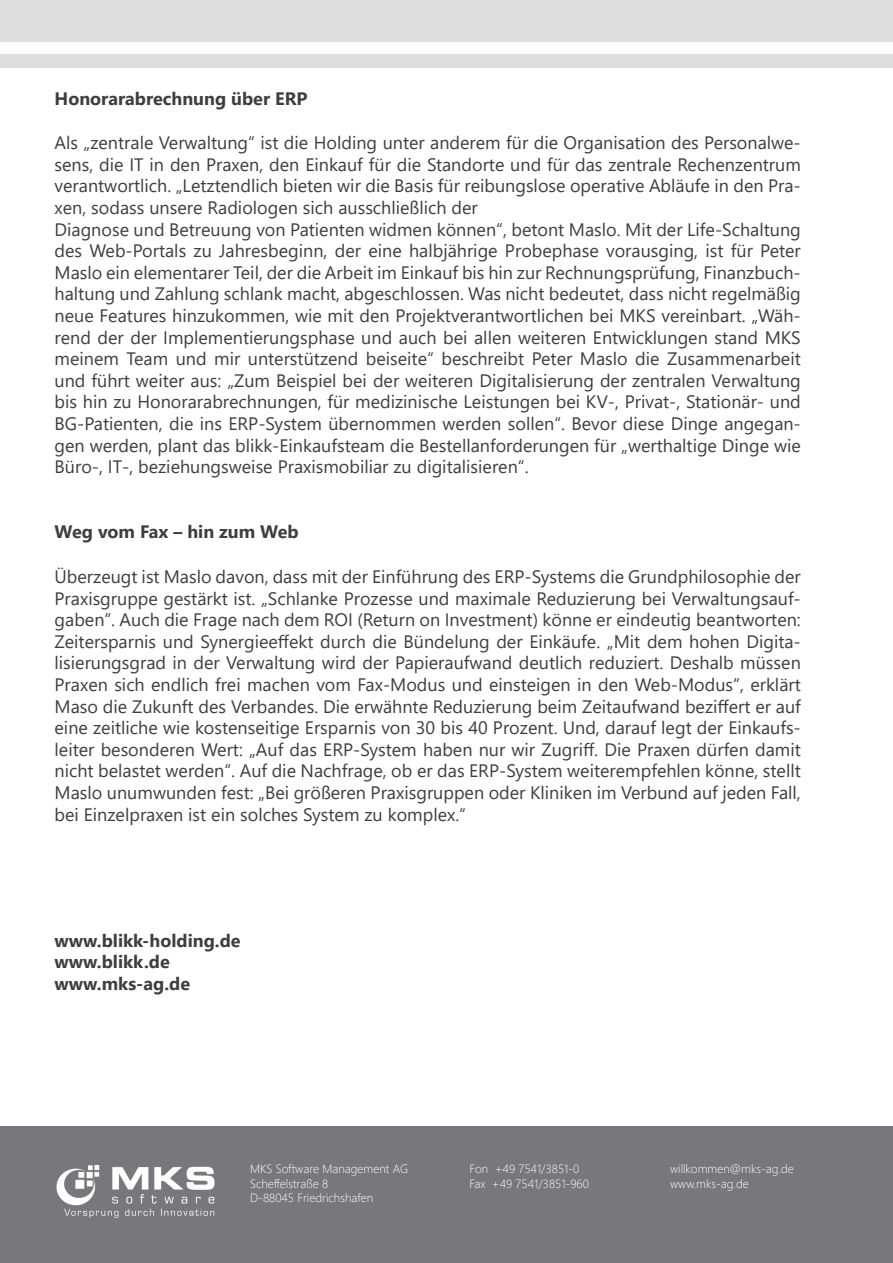
<style>
.page{position:relative;width:893px;height:1263px;background:#fff}
.page>*{position:absolute;margin:0;border:0;box-sizing:border-box;transform-origin:0 0}
.t1{font:18px/21.6px "Segoe UI";color:#3e3e3f;text-align:justify}
.t2{font:700 18px "Segoe UI";color:#3e3e3f}
.t3{font:300 12px "Segoe UI";color:#fff}
</style>
<div class="page">
<div style="left:0;top:0;width:893px;height:41px;background:#dcdddf"></div>
<div style="left:0;top:54px;width:893px;height:14px;background:#dcdddf"></div>
<div style="left:0;top:1126px;width:893px;height:137px;background:#76787b"></div>
<img style="left:56px;top:1165px;width:159px;height:53px">
<p class="t2" style="left:55px;top:81px;width:254px">Honorarabrechnung über ERP</p>
<p class="t1" style="left:55px;top:130px;width:748px">Als „zentrale Verwaltung“ ist die Holding unter anderem für die Organisation des Personalwe&shy;sens, die IT in den Praxen, den Einkauf für die Standorte und für das zentrale Rechenzentrum verantwortlich. „Letztendlich bieten wir die Basis für reibungslose operative Abläufe in den Pra&shy;xen, sodass unsere Radiologen sich ausschließlich der</p>
<p class="t1" style="left:55px;top:217px;width:748px">Diagnose und Betreuung von Patienten widmen können“, betont Maslo. Mit der Life-Schaltung des Web-Portals zu Jahresbeginn, der eine halbjährige Probephase vorausging, ist für Peter Maslo ein elementarer Teil, der die Arbeit im Einkauf bis hin zur Rechnungsprüfung, Finanzbuch&shy;haltung und Zahlung schlank macht, abgeschlossen. Was nicht bedeutet, dass nicht regelmäßig neue Features hinzukommen, wie mit den Projektverantwortlichen bei MKS vereinbart. „Wäh&shy;rend der der Implementierungsphase und auch bei allen weiteren Entwicklungen stand MKS meinem Team und mir unterstützend beiseite“ beschreibt Peter Maslo die Zusammenarbeit und führt weiter aus: „Zum Beispiel bei der weiteren Digitalisierung der zentralen Verwaltung bis hin zu Honorarabrechnungen, für medizinische Leistungen bei KV-, Privat-, Stationär- und BG-Patienten, die ins ERP-System übernommen werden sollen“. Bevor diese Dinge angegan&shy;gen werden, plant das blikk-Einkaufsteam die Bestellanforderungen für „werthaltige Dinge wie Büro-, IT-, beziehungsweise Praxismobiliar zu digitalisieren“.</p>
<p class="t2" style="left:55px;top:515px;width:246px">Weg vom Fax – hin zum Web</p>
<p class="t1" style="left:55px;top:564px;width:748px">Überzeugt ist Maslo davon, dass mit der Einführung des ERP-Systems die Grundphilosophie der Praxisgruppe gestärkt ist. „Schlanke Prozesse und maximale Reduzierung bei Verwaltungsauf&shy;gaben“. Auch die Frage nach dem ROI (Return on Investment) könne er eindeutig beantworten:<br>Zeitersparnis und Synergieeffekt durch die Bündelung der Einkäufe. „Mit dem hohen Digita&shy;lisierungsgrad in der Verwaltung wird der Papieraufwand deutlich reduziert. Deshalb müssen Praxen sich endlich frei machen vom Fax-Modus und einsteigen in den Web-Modus“, erklärt Maso die Zukunft des Verbandes. Die erwähnte Reduzierung beim Zeitaufwand beziffert er auf eine zeitliche wie kostenseitige Ersparnis von 30 bis 40 Prozent. Und, darauf legt der Einkaufs&shy;leiter besonderen Wert: „Auf das ERP-System haben nur wir Zugriff. Die Praxen dürfen damit nicht belastet werden“. Auf die Nachfrage, ob er das ERP-System weiterempfehlen könne, stellt Maslo unumwunden fest: „Bei größeren Praxisgruppen oder Kliniken im Verbund auf jeden Fall, bei Einzelpraxen ist ein solches System zu komplex.“</p>
<p class="t2" style="left:55px;top:923px;width:188px">www.blikk-holding.de</p>
<p class="t2" style="left:55px;top:945px;width:117px">www.blikk.de</p>
<p class="t2" style="left:55px;top:966px;width:137px">www.mks-ag.de</p>
<p class="t3" style="left:250px;top:1157px;width:159px">MKS Software Management AG</p>
<p class="t3" style="left:250px;top:1172px;width:80px">Scheffelstraße 8</p>
<p class="t3" style="left:250px;top:1186px;width:124px">D-88045 Friedrichshafen</p>
<p class="t3" style="left:469px;top:1157px;width:111px">Fon +49 7541/3851-0</p>
<p class="t3" style="left:469px;top:1172px;width:121px">Fax +49 7541/3851-960</p>
<p class="t3" style="left:670px;top:1157px;width:125px">willkommen@mks-ag.de</p>
<p class="t3" style="left:670px;top:1172px;width:80px">www.mks-ag.de</p>
</div>
